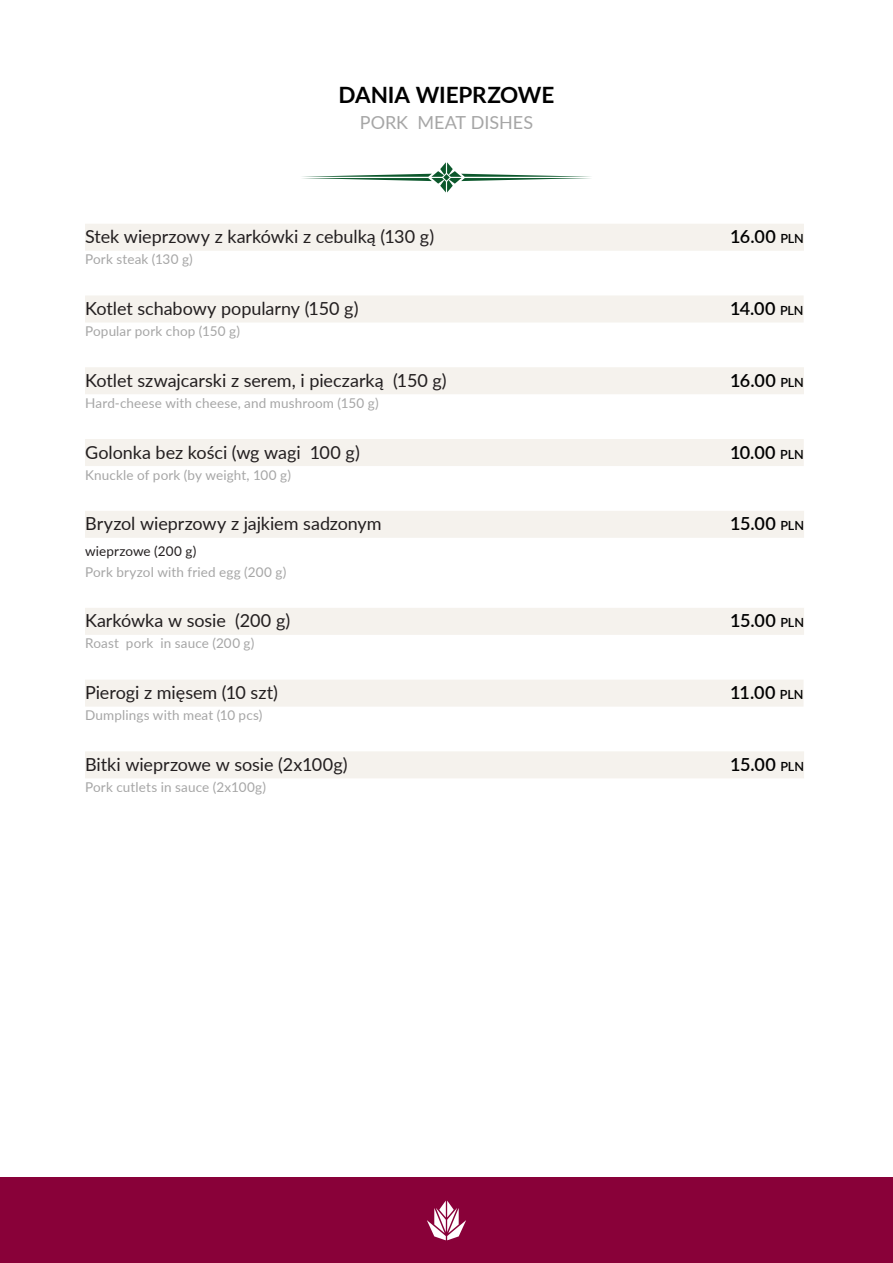
<style>
.page{position:relative;width:893px;height:1263px;background:#fff}
.page>*{position:absolute;margin:0;border:0;box-sizing:border-box;transform-origin:0 0}
.nagłówki{font:700 22.5px "Lato";letter-spacing:-.005em;color:#000}
.tekst_zwykly_pl{font:18px "Lato";letter-spacing:-.005em;color:#231f20}
.tekst_zwykly_pl-2{font:600 18px "Lato";letter-spacing:.005em;color:#000}
.nagłówki_angielskie{font:18px "Lato";color:#a6a6a6}
.tekst_zwykly_pl-3{font:600 18px "Lato";color:#000}
.tekst_angielski{font:13.5px "Lato";letter-spacing:.01em;color:#a6a6a6}
.tekst_zwykly_-_objas{font:13.5px "Lato";letter-spacing:.01em;color:#231f20}
.s1{font-size:12.6px}
</style>
<div class="page">
<div style="left:0;top:1178px;width:893px;height:85px;background:#890139"></div>
<svg style="left:427px;top:1200px;width:39px;height:40px"></svg>
<svg style="left:302px;top:162px;width:289px;height:30px"></svg>
<div style="left:85px;top:224px;width:719px;height:27px;background:#f5f2ed"></div>
<div style="left:85px;top:295px;width:719px;height:27px;background:#f5f2ed"></div>
<div style="left:85px;top:367px;width:719px;height:27px;background:#f5f2ed"></div>
<div style="left:85px;top:439px;width:719px;height:27px;background:#f5f2ed"></div>
<div style="left:85px;top:511px;width:719px;height:27px;background:#f5f2ed"></div>
<div style="left:85px;top:608px;width:719px;height:27px;background:#f5f2ed"></div>
<div style="left:85px;top:680px;width:719px;height:27px;background:#f5f2ed"></div>
<div style="left:85px;top:751px;width:719px;height:27px;background:#f5f2ed"></div>
<p class="nagłówki" style="left:339px;top:78px;width:217px">DANIA WIEPRZOWE</p>
<p class="nagłówki_angielskie" style="left:360px;top:109px;width:175px">PORK MEAT DISHES</p>
<p class="tekst_zwykly_pl" style="left:85px;top:224px;width:351px">Stek wieprzowy z karkówki z cebulką (130 g)</p>
<p class="tekst_zwykly_pl-2" style="left:730px;top:224px;width:75px">16.00 <span class="s1">PLN</span></p>
<p class="tekst_angielski" style="left:85px;top:250px;width:109px">Pork steak (130 g)</p>
<p class="tekst_zwykly_pl" style="left:85px;top:296px;width:275px">Kotlet schabowy popularny (150 g)</p>
<p class="tekst_zwykly_pl-2" style="left:730px;top:295px;width:75px">14.00 <span class="s1">PLN</span></p>
<p class="tekst_angielski" style="left:85px;top:321px;width:156px">Popular pork chop (150 g)</p>
<p class="tekst_zwykly_pl" style="left:85px;top:367px;width:363px">Kotlet szwajcarski z serem, i pieczarką (150 g)</p>
<p class="tekst_zwykly_pl-3" style="left:730px;top:367px;width:75px">16.00 <span class="s1">PLN</span></p>
<p class="tekst_angielski" style="left:85px;top:393px;width:295px">Hard-cheese with cheese, and mushroom (150 g)</p>
<p class="tekst_zwykly_pl" style="left:85px;top:439px;width:276px">Golonka bez kości (wg wagi 100 g)</p>
<p class="tekst_zwykly_pl-2" style="left:730px;top:439px;width:75px">10.00 <span class="s1">PLN</span></p>
<p class="tekst_angielski" style="left:85px;top:465px;width:208px">Knuckle of pork (by weight, 100 g)</p>
<p class="tekst_zwykly_pl" style="left:85px;top:511px;width:298px">Bryzol wieprzowy z jajkiem sadzonym</p>
<p class="tekst_zwykly_pl-2" style="left:730px;top:511px;width:75px">15.00 <span class="s1">PLN</span></p>
<p class="tekst_zwykly_-_objas" style="left:85px;top:541px;width:113px">wieprzowe (200 g)</p>
<p class="tekst_angielski" style="left:85px;top:562px;width:203px">Pork bryzol with fried egg (200 g)</p>
<p class="tekst_zwykly_pl" style="left:85px;top:608px;width:207px">Karkówka w sosie (200 g)</p>
<p class="tekst_zwykly_pl-2" style="left:730px;top:608px;width:75px">15.00 <span class="s1">PLN</span></p>
<p class="tekst_angielski" style="left:85px;top:634px;width:171px">Roast pork in sauce (200 g)</p>
<p class="tekst_zwykly_pl" style="left:85px;top:680px;width:194px">Pierogi z mięsem (10 szt)</p>
<p class="tekst_zwykly_pl-2" style="left:730px;top:679px;width:75px">11.00 <span class="s1">PLN</span></p>
<p class="tekst_angielski" style="left:85px;top:705px;width:179px">Dumplings with meat (10 pcs)</p>
<p class="tekst_zwykly_pl" style="left:85px;top:751px;width:264px">Bitki wieprzowe w sosie (2x100g)</p>
<p class="tekst_zwykly_pl-2" style="left:730px;top:751px;width:75px">15.00 <span class="s1">PLN</span></p>
<p class="tekst_angielski" style="left:85px;top:777px;width:183px">Pork cutlets in sauce (2x100g)</p>
</div>
